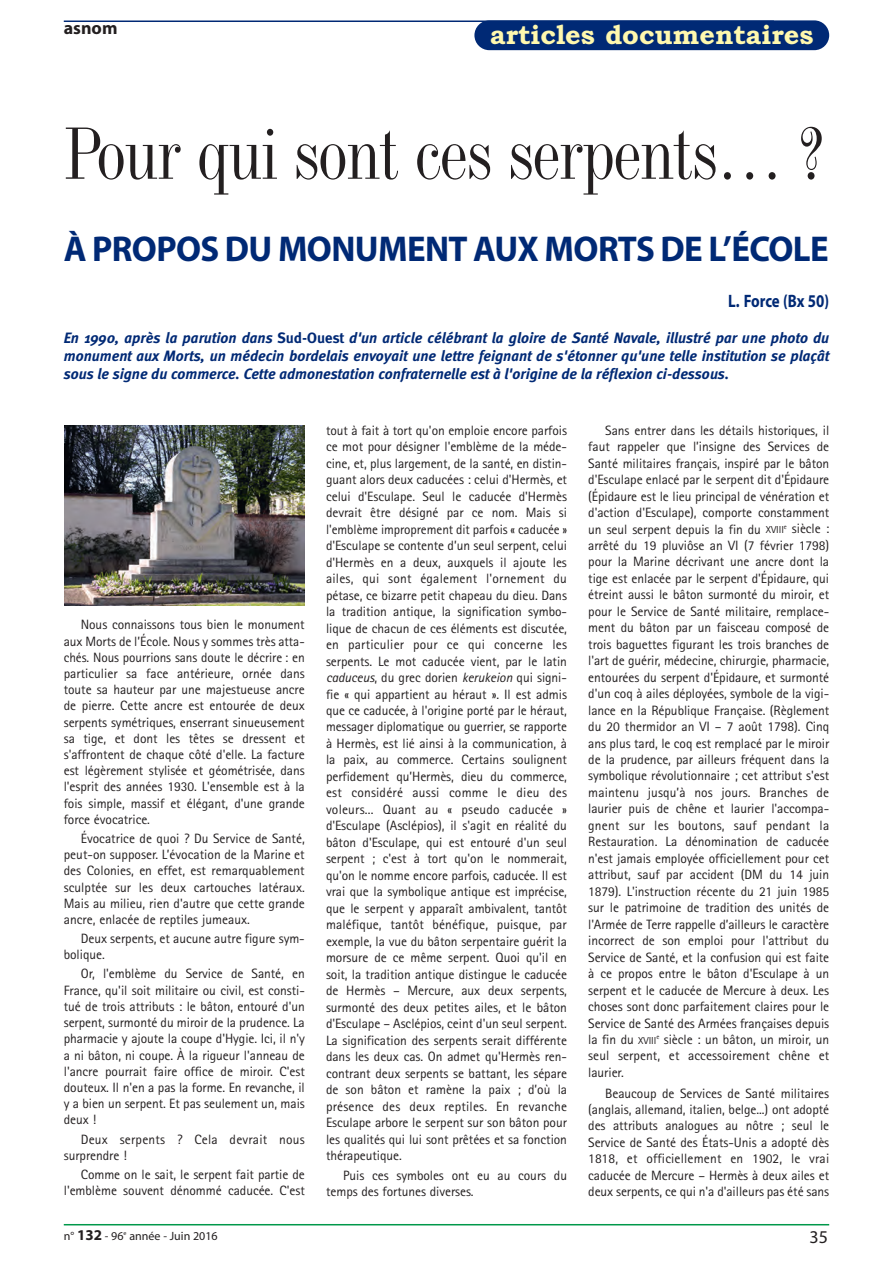
<style>
.page{position:relative;width:893px;height:1263px;background:#fff}
.page>*{position:absolute;margin:0;border:0;box-sizing:border-box;transform-origin:0 0}
.t1{font:72px "Industrial 736 BT";letter-spacing:-.025em;color:#231f20;scale:.93 1}
.t2{font:700 36px "Myriad";letter-spacing:-.015em;color:#002975}
.t3{font:700 27px "Bookman Old Style";color:#fff8ae}
.t4{font:700 18px "Myriad";letter-spacing:-.005em;color:#002975;scale:.83 1}
.t5{font:700 18px "Myriad";color:#231f20}
.t6{font:18px "Myriad";color:#231f20}
.t7{font:italic 700 15px/18px "Meta";color:#002975;text-align:justify}
.t8{font:13.5px/16.5px "Rotis Sans Serif";letter-spacing:-.005em;color:#231f20;text-align:justify}
.t9{font:13.5px/16.2px "Rotis Sans Serif";letter-spacing:.015em;color:#231f20}
.t10{font:12px "Myriad";color:#231f20}
.s1{font-style:normal}
.s2{font-weight:700;font-size:15px}
.s3{font-style:italic}
.s4{font-size:10.2px}
</style>
<div class="page">
<hr style="left:64px;top:1224px;width:765px;height:1px;background:#00984a">
<hr style="left:64px;top:21px;width:710px;height:1px;background:#002975">
<div style="left:474px;top:20px;width:355px;height:30px;background:#002975;border-radius:15px"></div>
<img style="left:65px;top:426px;width:239px;height:180px">
<h3 class="t5" style="left:64px;top:21px;width:55px">asnom</h3>
<h3 class="t3" style="left:490px;top:19px;width:325px">articles documentaires</h3>
<h1 class="t1" style="left:64px;top:128px;width:820px">Pour qui sont ces serpents… ?</h1>
<h2 class="t2" style="left:64px;top:235px;width:766px">À PROPOS DU MONUMENT AUX MORTS DE L’ÉCOLE</h2>
<h3 class="t4" style="left:728px;top:294px;width:123px">L. Force (Bx 50)</h3>
<p class="t7" style="left:64px;top:330px;width:767px">En 1990, après la parution dans <span class="s1">Sud-Ouest</span> d'un article célébrant la gloire de Santé Navale, illustré par une photo du monument aux Morts, un médecin bordelais envoyait une lettre feignant de s'étonner qu'une telle institution se plaçât sous le signe du commerce. Cette admonestation confraternelle est à l'origine de la réflexion ci-dessous.</p>
<p class="t8" style="left:64px;top:618px;width:243px;text-indent:17px">Nous connaissons tous bien le monument aux Morts de l’École. Nous y sommes très atta&shy;chés. Nous pourrions sans doute le décrire : en particulier sa face antérieure, ornée dans toute sa hauteur par une majestueuse ancre de pierre. Cette ancre est entourée de deux serpents symétriques, enserrant sinueusement sa tige, et dont les têtes se dressent et s'affrontent de chaque côté d'elle. La facture est légèrement stylisée et géométrisée, dans l'esprit des années 1930. L'ensemble est à la fois simple, massif et élégant, d'une grande force évocatrice.</p>
<p class="t8" style="left:64px;top:831px;width:243px;text-indent:17px">Évocatrice de quoi ? Du Service de Santé, peut-on supposer. L’évocation de la Marine et des Colonies, en effet, est remarquablement sculptée sur les deux cartouches latéraux.<br>Mais au milieu, rien d'autre que cette grande ancre, enlacée de reptiles jumeaux.</p>
<p class="t8" style="left:64px;top:932px;width:243px;text-indent:17px">Deux serpents, et aucune autre figure sym&shy;bolique.</p>
<p class="t8" style="left:64px;top:967px;width:243px;text-indent:17px">Or, l'emblème du Service de Santé, en France, qu'il soit militaire ou civil, est consti&shy;tué de trois attributs : le bâton, entouré d'un serpent, surmonté du miroir de la prudence. La pharmacie y ajoute la coupe d'Hygie. Ici, il n'y a ni bâton, ni coupe. À la rigueur l'anneau de l'ancre pourrait faire office de miroir. C'est douteux. Il n'en a pas la forme. En revanche, il y a bien un serpent. Et pas seulement un, mais deux !</p>
<p class="t9" style="left:64px;top:1132px;width:242px;text-indent:17px">Deux serpents ? Cela devrait nous surprendre !</p>
<p class="t8" style="left:64px;top:1167px;width:243px;text-align:right">Comme on le sait, le serpent fait partie de l'emblème souvent dénommé caducée. C'est</p>
<p class="t10" style="left:64px;top:1231px;width:155px">n° <span class="s2">132</span> - 96<sup>e</sup> année - Juin 2016</p>
<p class="t8" style="left:326px;top:423px;width:243px">tout à fait à tort qu'on emploie encore parfois ce mot pour désigner l'emblème de la méde - cine, et, plus largement, de la santé, en distin&shy;guant alors deux caducées : celui d'Hermès, et celui d'Esculape. Seul le caducée d'Hermès devrait être désigné par ce nom. Mais si l'emblème improprement dit parfois « caducée » d'Esculape se contente d’un seul serpent, celui d'Hermès en a deux, auxquels il ajoute les ailes, qui sont également l'ornement du pétase, ce bizarre petit chapeau du dieu. Dans la tradition antique, la signification symbo&shy;lique de chacun de ces éléments est discutée, en particulier pour ce qui concerne les serpents. Le mot caducée vient, par le latin <span class="s3">caduceus</span>, du grec dorien <span class="s3">kerukeion</span> qui signi&shy;fie « qui appartient au héraut ». Il est admis que ce caducée, à l'origine porté par le héraut, messager diplomatique ou guerrier, se rapporte à Hermès, est lié ainsi à la communication, à la paix, au commerce. Certains soulignent perfidement qu’Hermès, dieu du commerce, est considéré aussi comme le dieu des voleurs... Quant au « pseudo caducée » d'Esculape (Asclépios), il s'agit en réalité du bâton d'Esculape, qui est entouré d'un seul serpent ; c'est à tort qu'on le nommerait, qu'on le nomme encore parfois, caducée. Il est vrai que la symbolique antique est imprécise, que le serpent y apparaît ambivalent, tantôt maléfique, tantôt bénéfique, puisque, par exemple, la vue du bâton serpentaire guérit la morsure de ce même serpent. Quoi qu'il en soit, la tradition antique distingue le caducée de Hermès – Mercure, aux deux serpents, surmonté des deux petites ailes, et le bâton d'Esculape – Asclépios, ceint d'un seul serpent.<br>La signification des serpents serait différente dans les deux cas. On admet qu'Hermès ren&shy;contrant deux serpents se battant, les sépare de son bâton et ramène la paix ; d’où la présence des deux reptiles. En revanche Esculape arbore le serpent sur son bâton pour les qualités qui lui sont prêtées et sa fonction thérapeutique.</p>
<p class="t8" style="left:326px;top:1168px;width:243px;text-indent:17px">Puis ces symboles ont eu au cours du temps des fortunes diverses.</p>
<p class="t8" style="left:588px;top:423px;width:243px;text-indent:17px">Sans entrer dans les détails historiques, il faut rappeler que l’insigne des Services de Santé militaires français, inspiré par le bâton d'Esculape enlacé par le serpent dit d'Épidaure (Épidaure est le lieu principal de vénération et d'action d'Esculape), comporte constamment un seul serpent depuis la fin du <span class="s4">XVIII</span><sup>e</sup> siècle : arrêté du 19 pluviôse an VI (7 février 1798) pour la Marine décrivant une ancre dont la tige est enlacée par le serpent d'Épidaure, qui étreint aussi le bâton surmonté du miroir, et pour le Service de Santé militaire, remplace&shy;ment du bâton par un faisceau composé de trois baguettes figurant les trois branches de l'art de guérir, médecine, chirurgie, pharmacie, entourées du serpent d'Épidaure, et surmonté d'un coq à ailes déployées, symbole de la vigi&shy;lance en la République Française. (Règlement du 20 thermidor an VI – 7 août 1798). Cinq ans plus tard, le coq est remplacé par le miroir de la prudence, par ailleurs fréquent dans la symbolique révolutionnaire ; cet attribut s'est maintenu jusqu’à nos jours. Branches de laurier puis de chêne et laurier l'accompa&shy;gnent sur les boutons, sauf pendant la Restauration. La dénomination de caducée n'est jamais employée officiellement pour cet attribut, sauf par accident (DM du 14 juin 1879). L'instruction récente du 21 juin 1985 sur le patrimoine de tradition des unités de l'Armée de Terre rappelle d’ailleurs le caractère incorrect de son emploi pour l'attribut du Service de Santé, et la confusion qui est faite à ce propos entre le bâton d'Esculape à un serpent et le caducée de Mercure à deux. Les choses sont donc parfaitement claires pour le Service de Santé des Armées françaises depuis la fin du <span class="s4">XVIII</span><sup>e</sup> siècle : un bâton, un miroir, un seul serpent, et accessoirement chêne et laurier.</p>
<p class="t8" style="left:588px;top:1086px;width:243px;text-indent:17px">Beaucoup de Services de Santé militaires (anglais, allemand, italien, belge...) ont adopté des attributs analogues au nôtre ; seul le Service de Santé des États-Unis a adopté dès 1818, et officiellement en 1902, le vrai caducée de Mercure – Hermès à deux ailes et deux serpents, ce qui n'a d'ailleurs pas été sans</p>
<h3 class="t6" style="left:809px;top:1230px;width:20px">35</h3>
</div>
